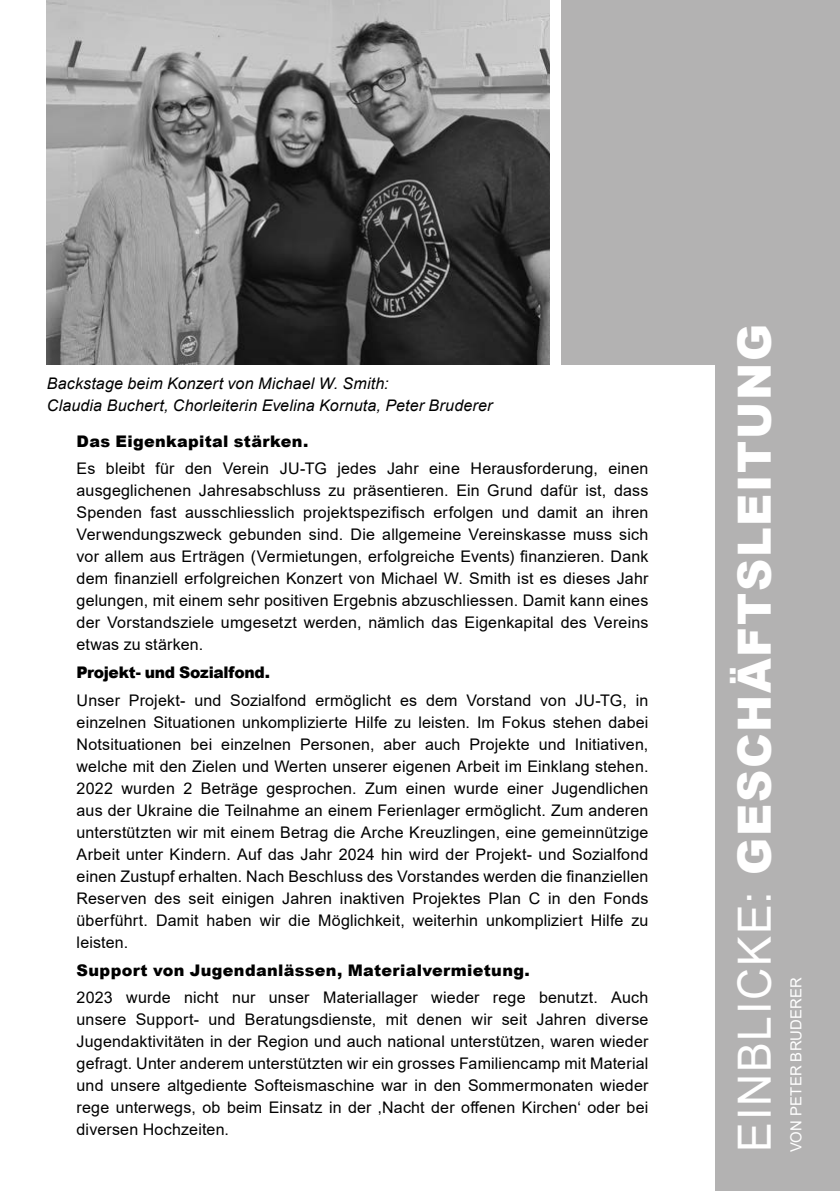
<style>
.page{position:relative;width:840px;height:1191px;background:#fff}
.page>*{position:absolute;margin:0;border:0;box-sizing:border-box;transform-origin:0 0}
.t1{font:900 45.8px "Arial";letter-spacing:.04em;color:#fff}
.t2{font:16px/22px "Arial";letter-spacing:.01em;color:#000;text-align:justify}
.t3{font:italic 16px/22px "Arial";letter-spacing:.01em;color:#000}
.t4{font:900 16px "Arial";letter-spacing:.02em;color:#000}
.t5{font:900 16px "Arial";letter-spacing:-.02em;color:#000}
.t6{font:15.2px "Arial";letter-spacing:.015em;color:#fff}
.s1{font-weight:400}
</style>
<div class="page">
<div style="left:714px;top:0;width:124px;height:1190px;background:#b3b2b2"></div>
<img style="left:47px;top:0;width:502px;height:364px">
<div style="left:561px;top:0;width:278px;height:364px;background:#b3b2b2"></div>
<p class="t3" style="left:47px;top:372px;width:447px">Backstage beim Konzert von Michael W. Smith:<br>Claudia Buchert, Chorleiterin Evelina Kornuta, Peter Bruderer</p>
<p class="t4" style="left:77px;top:429px;width:233px">Das Eigenkapital stärken.</p>
<p class="t2" style="left:77px;top:458px;width:573px">Es bleibt für den Verein JU-TG jedes Jahr eine Herausforderung, einen ausgeglichenen Jahresabschluss zu präsentieren. Ein Grund dafür ist, dass Spenden fast ausschliesslich projektspezifisch erfolgen und damit an ihren Verwendungszweck gebunden sind. Die allgemeine Vereinskasse muss sich vor allem aus Erträgen (Vermietungen, erfolgreiche Events) finanzieren. Dank dem finanziell erfolgreichen Konzert von Michael W. Smith ist es dieses Jahr gelungen, mit einem sehr positiven Ergebnis abzuschliessen. Damit kann eines der Vorstandsziele umgesetzt werden, nämlich das Eigenkapital des Vereins etwas zu stärken.</p>
<p class="t5" style="left:77px;top:661px;width:195px">Projekt- und Sozialfond.</p>
<p class="t2" style="left:77px;top:689px;width:573px">Unser Projekt- und Sozialfond ermöglicht es dem Vorstand von JU-TG, in einzelnen Situationen unkomplizierte Hilfe zu leisten. Im Fokus stehen dabei Notsituationen bei einzelnen Personen, aber auch Projekte und Initiativen, welche mit den Zielen und Werten unserer eigenen Arbeit im Einklang stehen.<br>2022 wurden 2 Beträge gesprochen. Zum einen wurde einer Jugendlichen aus der Ukraine die Teilnahme an einem Ferienlager ermöglicht. Zum anderen unterstützten wir mit einem Betrag die Arche Kreuzlingen, eine gemeinnützige Arbeit unter Kindern. Auf das Jahr 2024 hin wird der Projekt- und Sozialfond einen Zustupf erhalten. Nach Beschluss des Vorstandes werden die finanziellen Reserven des seit einigen Jahren inaktiven Projektes Plan C in den Fonds überführt. Damit haben wir die Möglichkeit, weiterhin unkompliziert Hilfe zu leisten.</p>
<p class="t4" style="left:77px;top:958px;width:454px">Support von Jugendanlässen, Materialvermietung.</p>
<p class="t2" style="left:77px;top:986px;width:573px">2023 wurde nicht nur unser Materiallager wieder rege benutzt. Auch unsere Support- und Beratungsdienste, mit denen wir seit Jahren diverse Jugendaktivitäten in der Region und auch national unterstützen, waren wieder gefragt. Unter anderem unterstützten wir ein grosses Familiencamp mit Material und unsere altgediente Softeismaschine war in den Sommermonaten wieder rege unterwegs, ob beim Einsatz in der ‚Nacht der offenen Kirchen‘ oder bei diversen Hochzeiten.</p>
<h1 class="t1" style="left:720px;top:1151px;width:829px;rotate:-90deg"><span class="s1">EINBLICKE:</span> GESCHÄFTSLEITUNG</h1>
<p class="t6" style="left:785px;top:1152px;width:177px;rotate:-90deg">VON PETER BRUDERER</p>
</div>
